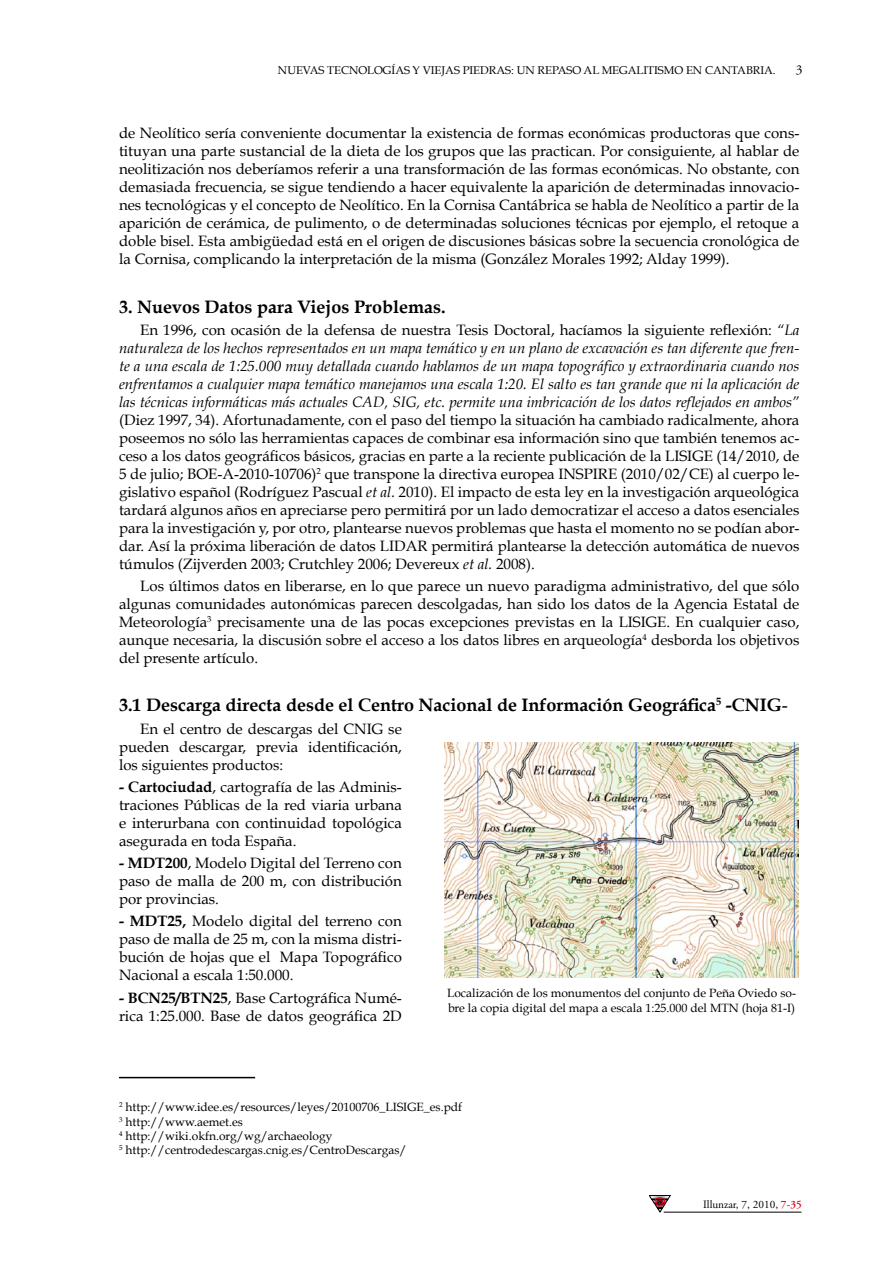
<style>
.page{position:relative;width:893px;height:1263px;background:#fff}
.page>*{position:absolute;margin:0;border:0;box-sizing:border-box;transform-origin:0 0}
.t1{font:700 18px "Book Antiqua";color:#000}
.t2{font:15px/18px "Book Antiqua";color:#000;text-align:justify}
.t3{font:italic 15px/18px "Book Antiqua";color:#000;text-align:justify}
.t4{font:12px/14.4px "Book Antiqua";color:#000}
.t5{font:11.25px "Book Antiqua";color:#000}
.t6{font:11.25px "Adobe Garamond Pro";color:#000}
.s1{font-style:normal}
.s2{font-style:italic}
.s3{font-weight:400}
.s4{font-weight:700}
.s5{font-weight:600;color:#e2001a}
</style>
<div class="page">
<hr style="left:664px;top:1212px;width:137px;height:1px;background:#000">
<svg style="left:649px;top:1195px;width:21px;height:17px"></svg>
<hr style="left:119px;top:1077px;width:136px;height:1px;background:#000">
<img style="left:444px;top:742px;width:355px;height:236px">
<p class="t5" style="left:278px;top:63px;width:499px">NUEVAS TECNOLOGÍAS Y VIEJAS PIEDRAS: UN REPASO AL MEGALITISMO EN CANTABRIA.</p>
<p class="t2" style="left:119px;top:124px;width:682px">de Neolítico sería conveniente documentar la existencia de formas económicas productoras que cons&shy;tituyan una parte sustancial de la dieta de los grupos que las practican. Por consiguiente, al hablar de neolitización nos deberíamos referir a una transformación de las formas económicas. No obstante, con demasiada frecuencia, se sigue tendiendo a hacer equivalente la aparición de determinadas innovacio&shy;nes tecnológicas y el concepto de Neolítico. En la Cornisa Cantábrica se habla de Neolítico a partir de la aparición de cerámica, de pulimento, o de determinadas soluciones técnicas por ejemplo, el retoque a doble bisel. Esta ambigüedad está en el origen de discusiones básicas sobre la secuencia cronológica de la Cornisa, complicando la interpretación de la misma (González Morales 1992; Alday 1999).</p>
<p class="t1" style="left:119px;top:296px;width:328px">3. Nuevos Datos para Viejos Problemas.</p>
<p class="t3" style="left:119px;top:321px;width:682px;text-indent:21px"><span class="s1">En 1996, con ocasión de la defensa de nuestra Tesis Doctoral, hacíamos la siguiente reflexión:</span> “La naturaleza de los hechos representados en un mapa temático y en un plano de excavación es tan diferente que fren&shy;te a una escala de 1:25.000 muy detallada cuando hablamos de un mapa topográfico y extraordinaria cuando nos enfrentamos a cualquier mapa temático manejamos una escala 1:20. El salto es tan grande que ni la aplicación de las técnicas informáticas más actuales CAD, SIG, etc. permite una imbricación de los datos reflejados en ambos”</p>
<p class="t2" style="left:119px;top:411px;width:682px">(Diez 1997, 34). Afortunadamente, con el paso del tiempo la situación ha cambiado radicalmente, ahora poseemos no sólo las herramientas capaces de combinar esa información sino que también tenemos ac&shy;ceso a los datos geográficos básicos, gracias en parte a la reciente publicación de la LISIGE (14/2010, de 5 de julio; BOE-A-2010-10706)<sup>2</sup> que transpone la directiva europea INSPIRE (2010/02/CE) al cuerpo le&shy;gislativo español (Rodríguez Pascual <span class="s2">et al.</span> 2010). El impacto de esta ley en la investigación arqueológica tardará algunos años en apreciarse pero permitirá por un lado democratizar el acceso a datos esenciales para la investigación y, por otro, plantearse nuevos problemas que hasta el momento no se podían abor&shy;dar. Así la próxima liberación de datos LIDAR permitirá plantearse la detección automática de nuevos túmulos (Zijverden 2003; Crutchley 2006; Devereux <span class="s2">et al.</span> 2008).</p>
<p class="t2" style="left:119px;top:577px;width:682px;text-indent:21px">Los últimos datos en liberarse, en lo que parece un nuevo paradigma administrativo, del que sólo algunas comunidades autonómicas parecen descolgadas, han sido los datos de la Agencia Estatal de Meteorología<sup>3</sup> precisamente una de las pocas excepciones previstas en la LISIGE. En cualquier caso, aunque necesaria, la discusión sobre el acceso a los datos libres en arqueología<sup>4</sup> desborda los objetivos del presente artículo.</p>
<p class="t1" style="left:119px;top:695px;width:670px">3.1 Descarga directa desde el Centro Nacional de Información Geográfica<sup>5</sup> -CNIG<span class="s3">-</span></p>
<p class="t2" style="left:119px;top:719px;width:284px;text-indent:21px">En el centro de descargas del CNIG se pueden descargar, previa identificación, los siguientes productos:</p>
<p class="t2" style="left:119px;top:778px;width:284px"><span class="s4">- Cartociudad</span>, cartografía de las Adminis&shy;traciones Públicas de la red viaria urbana e interurbana con continuidad topológica asegurada en toda España.</p>
<p class="t2" style="left:119px;top:854px;width:284px"><span class="s4">- MDT200</span>, Modelo Digital del Terreno con paso de malla de 200 m, con distribución por provincias.</p>
<p class="t2" style="left:119px;top:912px;width:284px"><span class="s4">- MDT25,</span> Modelo digital del terreno con paso de malla de 25 m, con la misma distri&shy;bución de hojas que el Mapa Topográfico Nacional a escala 1:50.000.</p>
<p class="t2" style="left:119px;top:988px;width:284px"><span class="s4">- BCN25/BTN25</span>, Base Cartográfica Numé&shy;rica 1:25.000. Base de datos geográfica 2D</p>
<p class="t4" style="left:447px;top:986px;width:350px">Localización de los monumentos del conjunto de Peña Oviedo so&shy;bre la copia digital del mapa a escala 1:25.000 del MTN (hoja 81-I)</p>
<p class="t4" style="left:119px;top:1100px;width:345px"><sup>2</sup> http://www.idee.es/resources/leyes/20100706_LISIGE_es.pdf <sup>3</sup> http://www.aemet.es<br><sup>4</sup> http://wiki.okfn.org/wg/archaeology<br><sup>5</sup> http://centrodedescargas.cnig.es/CentroDescargas/</p>
<p class="t6" style="left:703px;top:1198px;width:100px">Illunzar, 7, 2010, <span class="s5">7-35</span></p>
</div>
